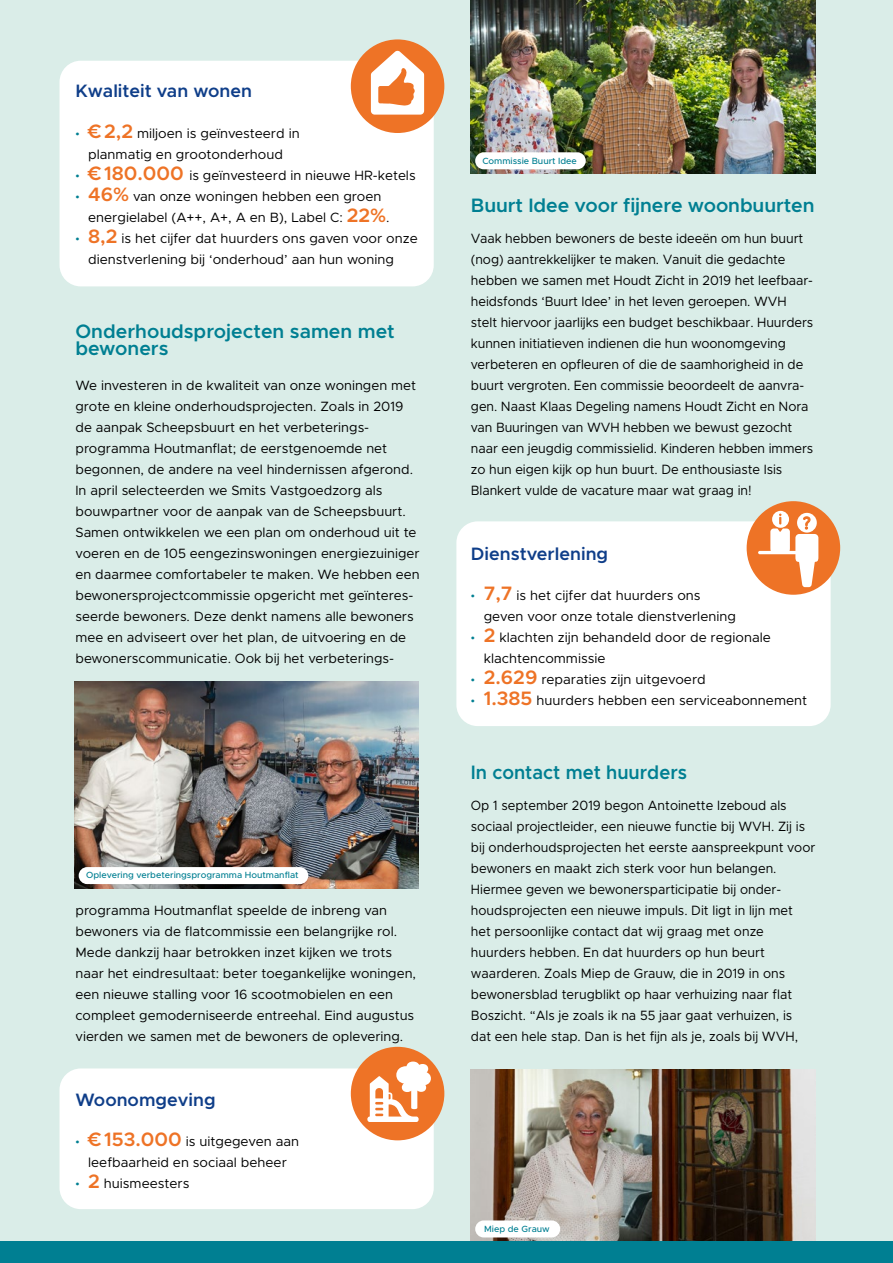
<style>
.page{position:relative;width:893px;height:1263px;background:#fff}
.page>*{position:absolute;margin:0;border:0;box-sizing:border-box;transform-origin:0 0}
.t1{font:600 19.5px/17px "Metropolis";color:#007f92}
.t2{font:600 19.5px "Metropolis";color:#007f92;scale:.95 1}
.t3{font:600 18px "Metropolis";color:#0f3e89}
.t4{font:13.5px/21px "Metropolis";color:#000}
.t5{font:13.5px/21px "Metropolis";color:#000;scale:.95 1}
.t6{font:500 9px "Metropolis";color:#007f92}
.s1{font-family:"Dosis";color:#007f92}
.s2{font-weight:600;font-size:19.5px;color:#ee7326}
</style>
<div class="page">
<div style="left:0;top:0;width:893px;height:1245px;background:#daede8"></div>
<img style="left:471px;top:0;width:344px;height:174px">
<img style="left:74px;top:681px;width:345px;height:207px">
<img style="left:471px;top:1069px;width:344px;height:173px">
<div style="left:60px;top:61px;width:374px;height:225px;background:#fff;border-radius:21px"></div>
<div style="left:60px;top:1068px;width:374px;height:141px;background:#fff;border-radius:21px"></div>
<div style="left:456px;top:521px;width:375px;height:205px;background:#fff;border-radius:21px"></div>
<div style="left:0;top:1242px;width:893px;height:21px;background:#007f92"></div>
<div style="left:351px;top:1047px;width:93px;height:93px;background:#ee7326;border-radius:50%"></div>
<svg style="left:367px;top:1061px;width:64px;height:61px"></svg>
<div style="left:747px;top:501px;width:93px;height:94px;background:#ee7326;border-radius:50%"></div>
<svg style="left:772px;top:511px;width:17px;height:17px"></svg>
<svg style="left:758px;top:514px;width:60px;height:73px"></svg>
<div style="left:351px;top:39px;width:93px;height:94px;background:#ee7326;border-radius:50%"></div>
<svg style="left:371px;top:50px;width:53px;height:65px"></svg>
<div style="left:378px;top:86px;width:12px;height:17px;background:#ee7326;border-radius:2px"></div>
<div style="left:79px;top:867px;width:229px;height:17px;background:#fff;border-radius:9px"></div>
<div style="left:475px;top:152px;width:111px;height:17px;background:#fff;border-radius:9px"></div>
<div style="left:475px;top:1220px;width:85px;height:17px;background:#fff;border-radius:9px"></div>
<h2 class="t3" style="left:75px;top:79px;width:178px">Kwaliteit van wonen</h2>
<p class="t4" style="left:75px;top:123px;width:226px;text-align:center"><span class="s1">•</span> <span class="s2">€2,2</span> miljoen is geïnvesteerd in planmatig en grootonderhoud</p>
<p class="t4" style="left:75px;top:165px;width:342px"><span class="s1">•</span> <span class="s2">€180.000</span> is geïnvesteerd in nieuwe HR-ketels</p>
<p class="t4" style="left:88px;top:186px;width:303px;text-indent:-13px"><span class="s1">•</span> <span class="s2">46%</span> van onze woningen hebben een groen energielabel (A++, A+, A en B), Label C: <span class="s2">22%</span>.</p>
<p class="t4" style="left:88px;top:228px;width:331px;text-indent:-13px"><span class="s1">•</span> <span class="s2">8,2</span> is het cijfer dat huurders ons gaven voor onze dienstverlening bij ‘onderhoud’ aan hun woning</p>
<h1 class="t1" style="left:75px;top:323px;width:321px">Onderhoudsprojecten samen met bewoners</h1>
<p class="t4" style="left:75px;top:375px;width:346px">We investeren in de kwaliteit van onze woningen met grote en kleine onderhoudsprojecten. Zoals in 2019 de aanpak Scheepsbuurt en het verbeterings&shy;programma Houtmanflat; de eerstgenoemde net begonnen, de andere na veel hindernissen afgerond.<br>In april selecteerden we Smits Vastgoedzorg als bouwpartner voor de aanpak van de Scheepsbuurt.<br>Samen ontwikkelen we een plan om onderhoud uit te voeren en de 105 eengezinswoningen energiezuiniger en daarmee comfortabeler te maken. We hebben een bewonersprojectcommissie opgericht met geïnteres&shy;seerde bewoners. Deze denkt namens alle bewoners mee en adviseert over het plan, de uitvoering en de bewonerscommunicatie. Ook bij het verbeterings-</p>
<p class="t6" style="left:86px;top:870px;width:214px">Oplevering verbeteringsprogramma Houtmanflat</p>
<p class="t4" style="left:75px;top:900px;width:342px">programma Houtmanflat speelde de inbreng van bewoners via de flatcommissie een belangrijke rol.<br>Mede dankzij haar betrokken inzet kijken we trots naar het eindresultaat: beter toegankelijke woningen, een nieuwe stalling voor 16 scootmobielen en een compleet gemoderniseerde entreehal. Eind augustus vierden we samen met de bewoners de oplevering.</p>
<h2 class="t3" style="left:75px;top:1088px;width:142px">Woonomgeving</h2>
<p class="t4" style="left:75px;top:1131px;width:225px;text-align:center"><span class="s1">•</span> <span class="s2">€153.000</span> is uitgegeven aan leefbaarheid en sociaal beheer</p>
<p class="t4" style="left:75px;top:1173px;width:115px"><span class="s1">•</span> <span class="s2">2</span> huismeesters</p>
<p class="t6" style="left:482px;top:155px;width:96px">Commissie Buurt Idee</p>
<h1 class="t1" style="left:471px;top:197px;width:345px">Buurt Idee voor fijnere woonbuurten</h1>
<p class="t5" style="left:471px;top:228px;width:362px">Vaak hebben bewoners de beste ideeën om hun buurt (nog) aantrekkelijker te maken. Vanuit die gedachte hebben we samen met Houdt Zicht in 2019 het leefbaar&shy;heidsfonds ‘Buurt Idee’ in het leven geroepen. WVH stelt hiervoor jaarlijks een budget beschikbaar. Huurders kunnen initiatieven indienen die hun woonomgeving verbeteren en opfleuren of die de saamhorigheid in de buurt vergroten. Een commissie beoordeelt de aanvra&shy;gen. Naast Klaas Degeling namens Houdt Zicht en Nora van Buuringen van WVH hebben we bewust gezocht naar een jeugdig commissielid. Kinderen hebben immers zo hun eigen kijk op hun buurt. De enthousiaste Isis Blankert vulde de vacature maar wat graag in!</p>
<h2 class="t3" style="left:471px;top:542px;width:139px">Dienstverlening</h2>
<p class="t4" style="left:484px;top:585px;width:254px;text-indent:-13px"><span class="s1">•</span> <span class="s2">7,7</span> is het cijfer dat huurders ons geven voor onze totale dienstverlening</p>
<p class="t4" style="left:484px;top:627px;width:289px;text-indent:-13px"><span class="s1">•</span> <span class="s2">2</span> klachten zijn behandeld door de regionale klachtencommissie</p>
<p class="t4" style="left:471px;top:669px;width:236px"><span class="s1">•</span> <span class="s2">2.629</span> reparaties zijn uitgevoerd</p>
<p class="t4" style="left:471px;top:690px;width:338px"><span class="s1">•</span> <span class="s2">1.385</span> huurders hebben een serviceabonnement</p>
<h1 class="t2" style="left:471px;top:760px;width:229px">In contact met huurders</h1>
<p class="t5" style="left:471px;top:795px;width:364px">Op 1 september 2019 begon Antoinette Izeboud als sociaal projectleider, een nieuwe functie bij WVH. Zij is bij onderhoudsprojecten het eerste aanspreekpunt voor bewoners en maakt zich sterk voor hun belangen.<br>Hiermee geven we bewonersparticipatie bij onder&shy;houdsprojecten een nieuwe impuls. Dit ligt in lijn met het persoonlijke contact dat wij graag met onze huurders hebben. En dat huurders op hun beurt waarderen. Zoals Miep de Grauw, die in 2019 in ons bewonersblad terugblikt op haar verhuizing naar flat Boszicht. “Als je zoals ik na 55 jaar gaat verhuizen, is dat een hele stap. Dan is het fijn als je, zoals bij WVH,</p>
<p class="t6" style="left:484px;top:1223px;width:67px">Miep de Grauw</p>
</div>
